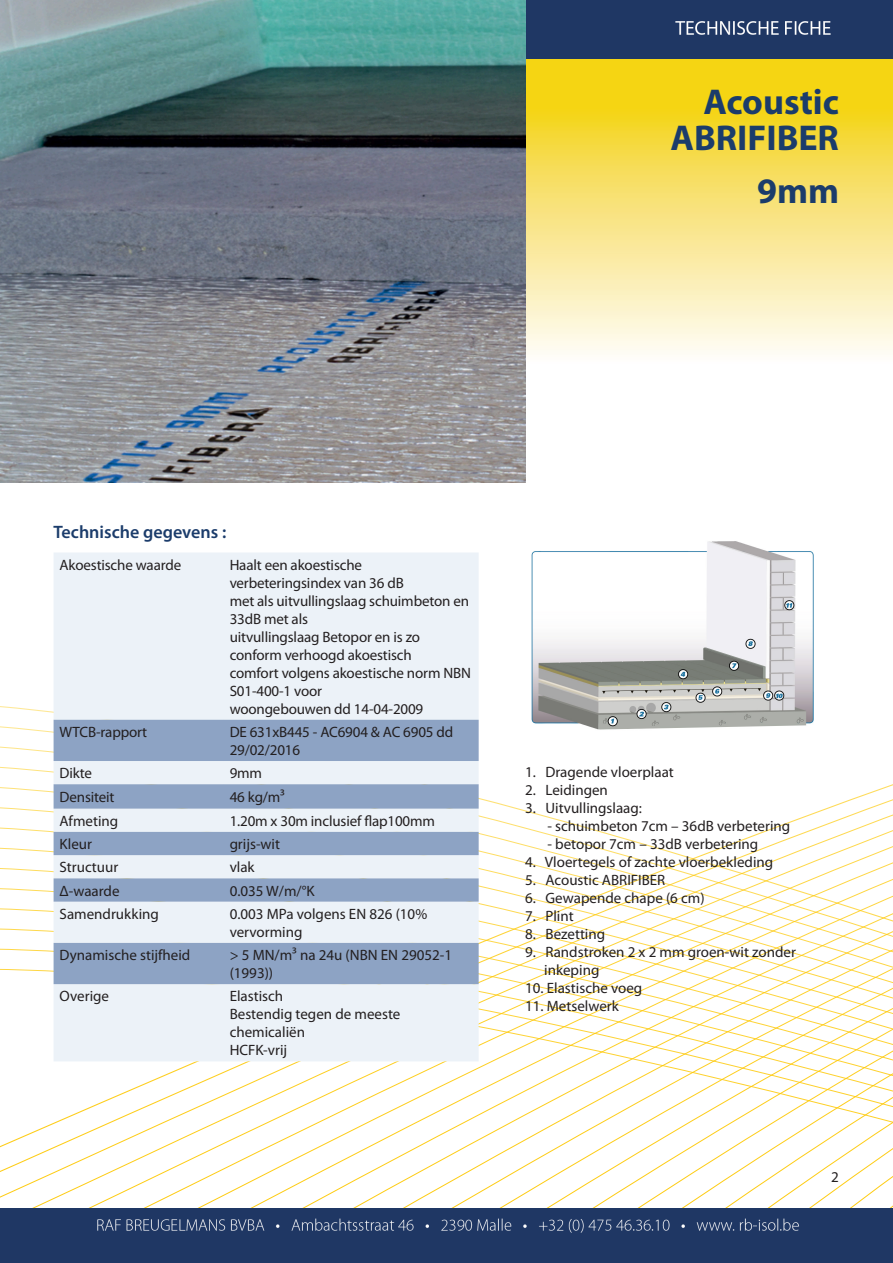
<style>
.page{position:relative;width:893px;height:1263px;background:#fff}
.page>*{position:absolute;margin:0;border:0;box-sizing:border-box;transform-origin:0 0}
.heading_01{font:700 36px/36px "Myriad Pro";color:#1b3c6b;text-align:right}
.body_blauw{font:600 18px "Myriad Pro";color:#1b3c6b}
.body{font:15px/18px "Myriad Pro";color:#231f20}
</style>
<div class="page">
<svg style="left:525px;top:58px;width:368px;height:306px;background:#f6e27b"></svg>
<svg style="left:0;top:866px;width:893px;height:21px"></svg>
<svg style="left:0;top:887px;width:893px;height:21px"></svg>
<svg style="left:0;top:908px;width:893px;height:20px"></svg>
<svg style="left:0;top:928px;width:893px;height:20px"></svg>
<svg style="left:0;top:948px;width:893px;height:21px"></svg>
<svg style="left:0;top:969px;width:893px;height:239px"></svg>
<div style="left:54px;top:553px;width:425px;height:508px;background:#ecf2f8"></div>
<svg style="left:54px;top:720px;width:425px;height:89px;background:#a6b8d1"></svg>
<svg style="left:54px;top:832px;width:425px;height:152px;background:#b5c4da"></svg>
<img style="left:531px;top:541px;width:283px;height:189px">
<div style="left:525px;top:0;width:368px;height:58px;background:#1f3764"></div>
<div style="left:0;top:1208px;width:893px;height:55px;background:#1f3764"></div>
<img style="left:0;top:0;width:525px;height:483px">
<p class="heading_01" style="left:670px;top:83px;width:170px">Acoustic<br>ABRIFIBER</p>
<p class="heading_01" style="left:757px;top:172px;width:83px">9mm</p>
<p class="body_blauw" style="left:54px;top:520px;width:174px">Technische gegevens :</p>
<p class="body" style="left:60px;top:555px;width:123px">Akoestische waarde</p>
<p class="body" style="left:230px;top:555px;width:176px">Haalt een akoestische verbeteringsindex van 36 dB</p>
<p class="body" style="left:230px;top:591px;width:241px">met als uitvullingslaag schuimbeton en<br>33dB met als</p>
<p class="body" style="left:230px;top:627px;width:192px">uitvullingslaag Betopor en is zo conform verhoogd akoestisch</p>
<p class="body" style="left:230px;top:663px;width:243px">comfort volgens akoestische norm NBN<br>S01-400-1 voor</p>
<p class="body" style="left:230px;top:699px;width:195px">woongebouwen dd 14-04-2009</p>
<p class="body" style="left:60px;top:723px;width:89px">WTCB-rapport</p>
<p class="body" style="left:230px;top:723px;width:225px">DE 631xB445 - AC6904 &amp; AC 6905 dd<br>29/02/2016</p>
<p class="body" style="left:60px;top:764px;width:34px">Dikte</p>
<p class="body" style="left:230px;top:764px;width:34px">9mm</p>
<p class="body" style="left:60px;top:787px;width:57px">Densiteit</p>
<p class="body" style="left:230px;top:787px;width:57px">46 kg/m³</p>
<p class="body" style="left:60px;top:812px;width:60px">Afmeting</p>
<p class="body" style="left:230px;top:812px;width:207px">1.20m x 30m inclusief flap100mm</p>
<p class="body" style="left:60px;top:835px;width:34px">Kleur</p>
<p class="body" style="left:230px;top:835px;width:52px">grijs-wit</p>
<p class="body" style="left:60px;top:858px;width:60px">Structuur</p>
<p class="body" style="left:230px;top:858px;width:27px">vlak</p>
<p class="body" style="left:60px;top:881px;width:61px">Δ-waarde</p>
<p class="body" style="left:230px;top:881px;width:86px">0.035 W/m/°K</p>
<p class="body" style="left:60px;top:905px;width:101px">Samendrukking</p>
<p class="body" style="left:230px;top:905px;width:199px">0.003 MPa volgens EN 826 (10% vervorming</p>
<p class="body" style="left:60px;top:946px;width:132px">Dynamische stijfheid</p>
<p class="body" style="left:230px;top:946px;width:224px">&gt; 5 MN/m³ na 24u (NBN EN 29052-1 (1993))</p>
<p class="body" style="left:60px;top:987px;width:51px">Overige</p>
<p class="body" style="left:230px;top:987px;width:55px">Elastisch</p>
<p class="body" style="left:230px;top:1005px;width:172px">Bestendig tegen de meeste chemicaliën</p>
<p class="body" style="left:230px;top:1041px;width:59px">HCFK-vrij</p>
<p class="body" style="left:525px;top:762px;width:150px">1. Dragende vloerplaat</p>
<p class="body" style="left:525px;top:780px;width:84px">2. Leidingen</p>
<p class="body" style="left:525px;top:798px;width:118px">3. Uitvullingslaag:</p>
<p class="body" style="left:547px;top:816px;width:244px">- schuimbeton 7cm – 36dB verbetering</p>
<p class="body" style="left:547px;top:834px;width:212px">- betopor 7cm – 33dB verbetering</p>
<p class="body" style="left:525px;top:852px;width:250px">4. Vloertegels of zachte vloerbekleding</p>
<p class="body" style="left:525px;top:870px;width:142px">5. Acoustic ABRIFIBER</p>
<p class="body" style="left:525px;top:888px;width:181px">6. Gewapende chape (6 cm)</p>
<p class="body" style="left:525px;top:906px;width:50px">7. Plint</p>
<p class="body" style="left:525px;top:924px;width:82px">8. Bezetting</p>
<p class="body" style="left:525px;top:942px;width:272px">9. Randstroken 2 x 2 mm groen-wit zonder</p>
<p class="body" style="left:544px;top:960px;width:57px">inkeping</p>
<p class="body" style="left:525px;top:978px;width:119px">10. Elastische voeg</p>
<p class="body" style="left:525px;top:996px;width:95px">11. Metselwerk</p>
<p class="body" style="left:831px;top:1168px;width:9px">2</p>
</div>
